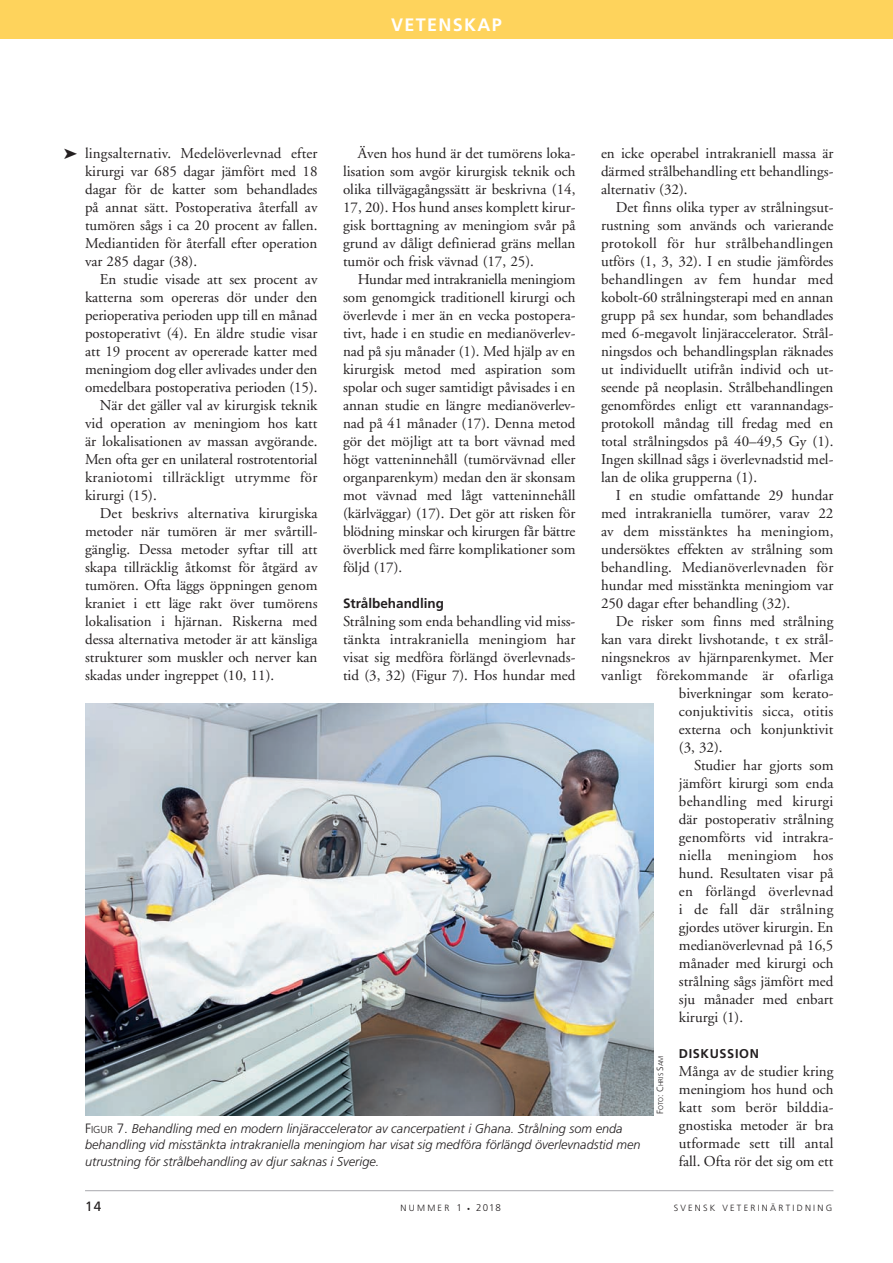
<style>
.page{position:relative;width:893px;height:1263px;background:#fff}
.page>*{position:absolute;margin:0;border:0;box-sizing:border-box;transform-origin:0 0}
.t1{font:700 18px "Frutiger";letter-spacing:.075em;color:#fff}
.t2{font:15px/18px "Adobe Garamond";color:#231f20;text-align:justify}
.t3{font:15px "Adobe Garamond";letter-spacing:.02em;color:#231f20}
.t4{font:700 13.5px "Frutiger";color:#231f20}
.t5{font:13.5px "Frutiger";color:#231f20}
.t6{font:italic 300 12.75px/16.5px "Frutiger";color:#231f20}
.t7{font:700 12.75px "Frutiger";letter-spacing:.05em;color:#231f20}
.t8{font:300 9px "Frutiger";letter-spacing:.25em;color:#231f20}
.t9{font:300 6.75px "Frutiger";color:#231f20}
.s1{font-size:9px}
.s2{font-style:normal;font-size:13.5px}
.s3{font-style:normal;font-size:10.2px}
.s4{font-size:9.75px}
.s5{font-size:6px}
</style>
<div class="page">
<hr style="left:85px;top:1190px;width:748px;height:1px;background:#a8a9ad">
<div style="left:0;top:0;width:893px;height:38px;background:#fed35c"></div>
<img style="left:85px;top:704px;width:568px;height:411px">
<p class="t1" style="left:391px;top:17px;width:112px">VETENSKAP</p>
<p class="t2" style="left:343px;top:146px;width:234px;text-indent:15px">Även hos hund är det tumörens loka&shy;lisation som avgör kirurgisk teknik och olika tillvägagångssätt är beskrivna (14, 17, 20). Hos hund anses komplett kirur&shy;gisk borttagning av meningiom svår på grund av dåligt definierad gräns mellan tumör och frisk vävnad (17, 25).</p>
<p class="t2" style="left:343px;top:272px;width:234px;text-indent:15px">Hundar med intrakraniella meningiom som genomgick traditionell kirurgi och överlevde i mer än en vecka postopera&shy;tivt, hade i en studie en medianöverlev&shy;nad på sju månader (1). Med hjälp av en kirurgisk metod med aspiration som spolar och suger samtidigt påvisades i en annan studie en längre medianöverlev&shy;nad på 41 månader (17). Denna metod gör det möjligt att ta bort vävnad med högt vatteninnehåll (tumörvävnad eller organparenkym) medan den är skonsam mot vävnad med lågt vatteninnehåll (kärlväggar) (17). Det gör att risken för blödning minskar och kirurgen får bättre överblick med färre komplikationer som följd (17).</p>
<p class="t4" style="left:343px;top:598px;width:103px">Strålbehandling</p>
<p class="t2" style="left:343px;top:614px;width:234px">Strålning som enda behandling vid miss&shy;tänkta intrakraniella meningiom har visat sig medföra förlängd överlevnads&shy;tid (3, 32) (Figur 7). Hos hundar med</p>
<p class="t2" style="left:601px;top:146px;width:234px">en icke operabel intrakraniell massa är därmed strålbehandling ett behandlings&shy;alternativ (32).</p>
<p class="t2" style="left:601px;top:200px;width:234px;text-indent:15px">Det finns olika typer av strålningsut&shy;rustning som används och varierande pro tokoll för hur strålbehandlingen utförs (1, 3, 32). I en studie jämfördes be handlingen av fem hundar med kobolt-60 strålningsterapi med en annan grupp på sex hundar, som behandlades med 6-megavolt linjäraccelerator. Strål&shy;ningsdos och behandlingsplan räknades ut individuellt utifrån individ och ut - seende på neoplasin. Strålbehandlingen genomfördes enligt ett varannandags&shy;protokoll måndag till fredag med en total strålningsdos på 40–49,5 Gy (1).<br>Ingen skillnad sågs i överlevnadstid mel&shy;lan de olika grupperna (1).</p>
<p class="t2" style="left:601px;top:488px;width:234px;text-indent:15px">I en studie omfattande 29 hundar med intrakraniella tumörer, varav 22 av dem misstänktes ha meningiom, undersöktes effekten av strålning som behandling. Medianöverlevnaden för hundar med misstänkta meningiom var 250 dagar efter behandling (32).</p>
<p class="t2" style="left:616px;top:614px;width:219px">De risker som finns med strålning</p>
<p class="t2" style="left:601px;top:632px;width:234px">kan vara direkt livshotande, t ex strål-</p>
<p class="t2" style="left:601px;top:650px;width:234px">ningsnekros av hjärnparenkymet. Mer</p>
<p class="t3" style="left:601px;top:669px;width:234px">vanligt förekommande är ofarliga</p>
<p class="t2" style="left:679px;top:686px;width:156px">biverkningar som kerato-</p>
<p class="t2" style="left:679px;top:704px;width:156px">conjuktivitis sicca, otitis</p>
<p class="t2" style="left:679px;top:722px;width:156px">externa och konjunktivit</p>
<p class="t2" style="left:679px;top:740px;width:45px">(3, 32).</p>
<p class="t2" style="left:694px;top:758px;width:141px">Studier har gjorts som</p>
<p class="t2" style="left:679px;top:776px;width:156px">jämfört kirurgi som enda</p>
<p class="t3" style="left:679px;top:795px;width:156px">behandling med kirurgi</p>
<p class="t2" style="left:679px;top:812px;width:156px">där postoperativ strålning</p>
<p class="t2" style="left:679px;top:830px;width:156px">genom förts vid intrakra-</p>
<p class="t3" style="left:679px;top:849px;width:156px">niella meningiom hos</p>
<p class="t2" style="left:679px;top:866px;width:156px">hund. Resultaten visar på</p>
<p class="t3" style="left:679px;top:885px;width:156px">en förlängd överlevnad</p>
<p class="t3" style="left:679px;top:903px;width:156px">i de fall där strålning</p>
<p class="t2" style="left:679px;top:920px;width:156px">gjordes utöver kirurgin. En</p>
<p class="t2" style="left:679px;top:938px;width:156px">median överlevnad på 16,5</p>
<p class="t2" style="left:679px;top:956px;width:156px">månader med kirurgi och</p>
<p class="t2" style="left:679px;top:974px;width:156px">strålning sågs jämfört med</p>
<p class="t2" style="left:679px;top:992px;width:156px">sju månader med enbart</p>
<p class="t2" style="left:679px;top:1010px;width:66px">kirurgi (1).</p>
<p class="t7" style="left:679px;top:1048px;width:82px">DISKUSSION</p>
<p class="t2" style="left:679px;top:1064px;width:156px">Många av de studier kring meningiom hos hund och katt som berör bilddia&shy;gnostiska metoder är bra utformade sett till antal fall. Ofta rör det sig om ett</p>
<p class="t2" style="left:85px;top:146px;width:234px">lingsalternativ. Medelöverlevnad efter kirurgi var 685 dagar jämfört med 18 dagar för de katter som behandlades på annat sätt. Postoperativa återfall av tumören sågs i ca 20 procent av fallen.<br>Mediantiden för återfall efter operation var 285 dagar (38).</p>
<p class="t2" style="left:100px;top:272px;width:219px">En studie visade att sex procent av</p>
<p class="t2" style="left:85px;top:290px;width:234px">katterna som opereras dör under den</p>
<p class="t2" style="left:85px;top:308px;width:234px">perioperativa perioden upp till en månad</p>
<p class="t2" style="left:85px;top:326px;width:234px">postoperativt (4). En äldre studie visar</p>
<p class="t2" style="left:85px;top:344px;width:234px">att 19 procent av opererade katter med</p>
<p class="t2" style="left:85px;top:362px;width:234px">meningiom dog eller avlivades under den</p>
<p class="t2" style="left:85px;top:380px;width:234px">omedelbara postoperativa perioden (15).</p>
<p class="t2" style="left:100px;top:398px;width:219px">När det gäller val av kirurgisk teknik</p>
<p class="t2" style="left:85px;top:416px;width:234px">vid operation av meningiom hos katt</p>
<p class="t2" style="left:85px;top:434px;width:234px">är lokalisationen av massan avgörande.</p>
<p class="t2" style="left:85px;top:452px;width:234px">Men ofta ger en unilateral rostrotentorial</p>
<p class="t3" style="left:85px;top:471px;width:234px">kraniotomi tillräckligt utrymme för</p>
<p class="t2" style="left:85px;top:488px;width:73px">kirurgi (15).</p>
<p class="t2" style="left:100px;top:506px;width:219px">Det beskrivs alternativa kirurgiska</p>
<p class="t2" style="left:85px;top:524px;width:234px">metoder när tumören är mer svårtill-</p>
<p class="t2" style="left:85px;top:542px;width:234px">gänglig. Dessa metoder syftar till att</p>
<p class="t2" style="left:85px;top:560px;width:234px">skapa tillräcklig åtkomst för åtgärd av</p>
<p class="t2" style="left:85px;top:578px;width:234px">tumören. Ofta läggs öppningen genom</p>
<p class="t2" style="left:85px;top:596px;width:234px">kraniet i ett läge rakt över tumörens</p>
<p class="t2" style="left:85px;top:614px;width:234px">lokalisation i hjärnan. Riskerna med</p>
<p class="t2" style="left:85px;top:632px;width:234px">dessa alternativa metoder är att känsliga</p>
<p class="t2" style="left:85px;top:650px;width:234px">strukturer som muskler och nerver kan</p>
<p class="t2" style="left:85px;top:668px;width:191px">skadas under ingreppet (10, 11).</p>
<p class="t9" style="left:658px;top:1114px;width:60px;rotate:-90deg"><span class="s1">F</span>OTO<span class="s1">: C</span>HRIS <span class="s1">S</span>AM</p>
<p class="t6" style="left:85px;top:1121px;width:557px"><span class="s2">F</span><span class="s3">IGUR</span> <span class="s2">7.</span> Behandling med en modern linjäraccelerator av cancerpatient i Ghana. Strålning som enda behandling vid misstänkta intrakraniella meningiom har visat sig medföra förlängd överlevnadstid men utrustning för strålbehandling av djur saknas i Sverige.</p>
<p class="t5" style="left:85px;top:1200px;width:18px">14</p>
<p class="t8" style="left:401px;top:1204px;width:102px">NUMMER <span class="s4">1</span> <span class="s5">•</span> <span class="s4">2018</span></p>
<p class="t8" style="left:674px;top:1204px;width:160px">SVENSK VETERINÄRTIDNING</p>
</div>
